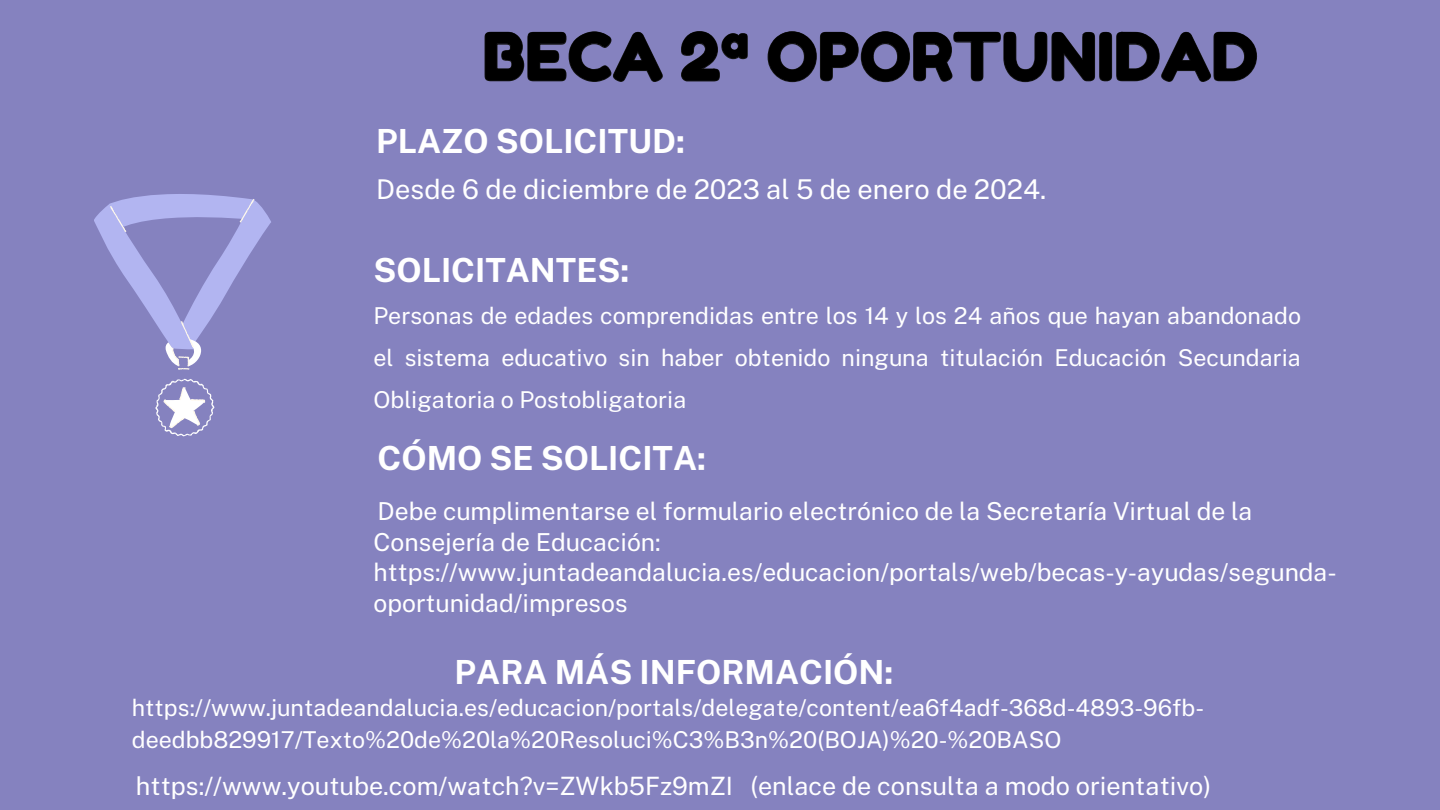
<style>
.page{position:relative;width:1440px;height:810px;background:#8582bf}
.page>*{position:absolute;margin:0;border:0;box-sizing:border-box;transform-origin:0 0}
.t1{font:66.2px "Fredoka One";color:#000}
.t2{font:700 33.2px "Public Sans";color:#fff}
.t3{font:27.2px "Public Sans";color:#fff}
.t4{font:25.2px "Public Sans";color:#fff}
.t5{font:24.7px/30.8px "Public Sans";color:#fff}
.t6{font:23.2px/42px "Public Sans";color:#fff;text-align:justify}
</style>
<div class="page">
<svg style="left:94px;top:194px;width:177px;height:243px"></svg>
<svg style="left:485px;top:31px;width:772px;height:51px"></svg>
<p class="t1" style="left:483px;top:16px;width:777px">BECA 2ª OPORTUNIDAD</p>
<p class="t2" style="left:376px;top:121px;width:310px">PLAZO SOLICITUD:</p>
<p class="t3" style="left:376px;top:173px;width:672px">Desde 6 de diciembre de 2023 al 5 de enero de 2024.</p>
<p class="t2" style="left:374px;top:251px;width:258px">SOLICITANTES:</p>
<p class="t6" style="left:374px;top:295px;width:929px">Personas de edades comprendidas entre los 14 y los 24 años que hayan abandonado el sistema educativo sin haber obtenido ninguna titulación Educación Secundaria Obligatoria o Postobligatoria</p>
<p class="t2" style="left:378px;top:438px;width:330px">CÓMO SE SOLICITA:</p>
<p class="t5" style="left:378px;top:496px;width:876px">Debe cumplimentarse el formulario electrónico de la Secretaría Virtual de la</p>
<p class="t5" style="left:374px;top:526px;width:289px">Consejería de Educación:</p>
<p class="t5" style="left:374px;top:557px;width:965px">https://www.juntadeandalucia.es/educacion/portals/web/becas-y-ayudas/segunda&shy;oportunidad/impresos</p>
<p class="t2" style="left:455px;top:653px;width:440px">PARA MÁS INFORMACIÓN:</p>
<p class="t6" style="left:132px;top:692px;width:1074px;line-height:32.2px">https://www.juntadeandalucia.es/educacion/portals/delegate/content/ea6f4adf-368d-4893-96fb&shy;deedbb829917/Texto%20de%20la%20Resoluci%C3%B3n%20(BOJA)%20-%20BASO</p>
<p class="t4" style="left:136px;top:771px;width:1077px">https://www.youtube.com/watch?v=ZWkb5Fz9mZI (enlace de consulta a modo orientativo)</p>
</div>
